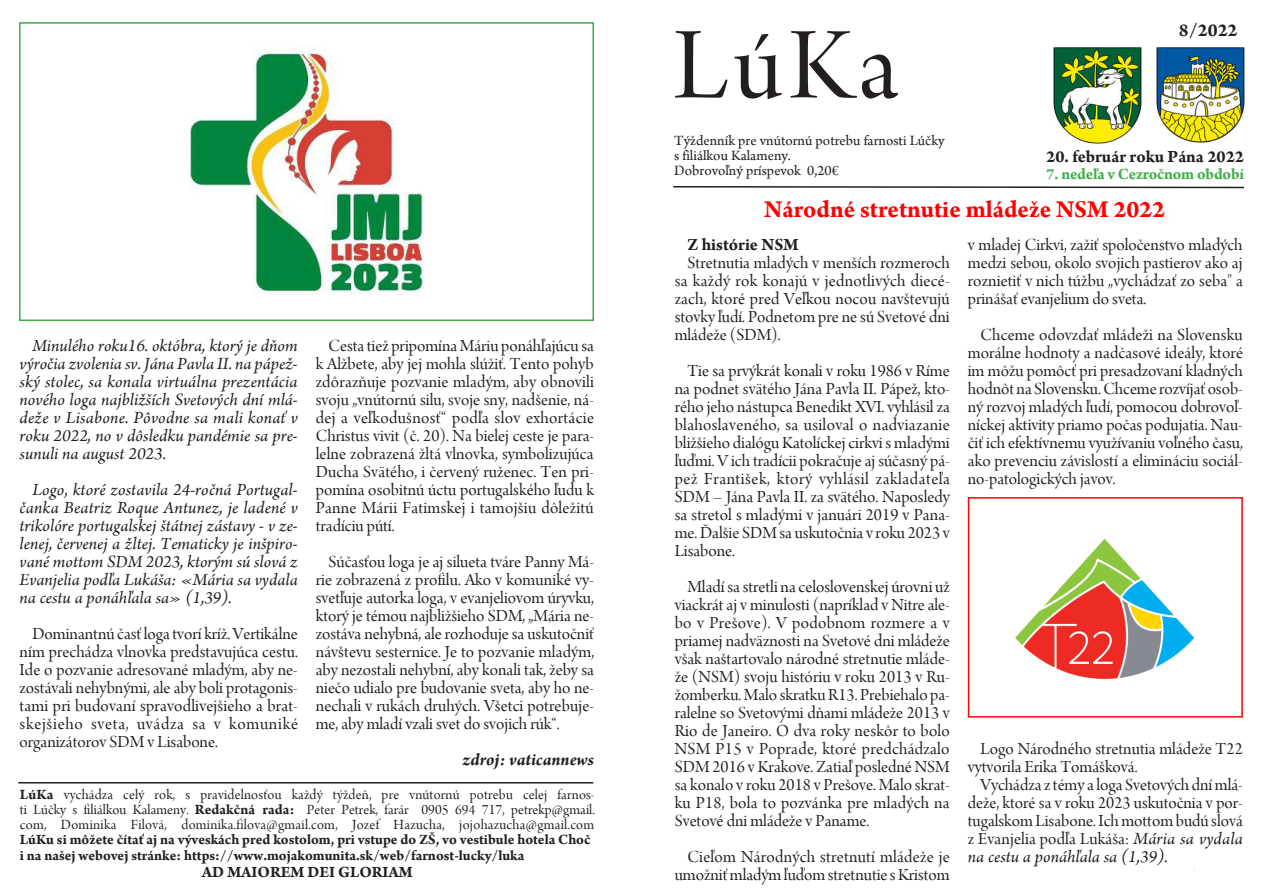
<style>
.page{position:relative;width:1263px;height:893px;background:#fff}
.page>*{position:absolute;margin:0;border:0;box-sizing:border-box;transform-origin:0 0}
.Zakladny{font:108px "Arno Pro Display";color:#231f20}
.Zakladny-2{font:700 25.5px "Arno Pro";color:#f00}
.t1{font:700 19.5px "Arno Pro";color:#231f20}
.Zakladny-3{font:18px/18px "Arno Pro Display";color:#231f20;text-align:justify}
.Zakladny-4{font:italic 18px/18px "Arno Pro";color:#231f20;text-align:justify}
.Zakladny-5{font:700 18px "Arno Pro";color:#231f20}
.Zakladny-6{font:italic 700 18px "Arno Pro";color:#231f20}
.t2{font:700 16.5px "Arno Pro";letter-spacing:-.01em;color:#40ae49}
.t3{font:700 16.5px "Arno Pro";color:#231f20}
.t4{font:15px/15px "Arno Pro Display";letter-spacing:.02em;color:#231f20;text-align:justify}
.t5{font:15px "Arno Pro";color:#231f20}
.t6{font:700 15px "Arno Pro";color:#231f20}
.s1{font-family:"Arno Pro";font-weight:700}
.s2{font-family:"Arno Pro";font-style:italic}
</style>
<div class="page">
<img style="left:1053px;top:47px;width:89px;height:97px">
<svg style="left:673px;top:186px;width:571px;height:3px"></svg>
<hr style="left:18px;top:782px;width:575px;height:1px;background:#231f20">
<img style="left:1157px;top:47px;width:87px;height:96px">
<img style="left:1015px;top:538px;width:180px;height:142px">
<div style="left:968px;top:497px;width:275px;height:221px;border:2px solid #f00"></div>
<img style="left:190px;top:46px;width:234px;height:249px">
<div style="left:19px;top:22px;width:575px;height:299px;border:2px solid #40ae49"></div>
<p class="Zakladny-4" style="left:20px;top:338px;width:280px;text-indent:13px">Minulého roku16. októbra, ktorý je dňom výročia zvolenia sv. Jána Pavla II. na pápež&shy;ský stolec, sa konala virtuálna prezentácia nového loga najbližších Svetových dní mlá&shy;deže v Lisabone. Pôvodne sa mali konať v roku 2022, no v dôsledku pandémie sa pre&shy;sunuli na august 2023.</p>
<p class="Zakladny-4" style="left:20px;top:482px;width:280px;text-indent:13px">Logo, ktoré zostavila 24-ročná Portugal&shy;čanka Beatriz Roque Antunez, je ladené v trikolóre portugalskej štátnej zástavy - v ze&shy;lenej, červenej a žltej. Tematicky je inšpiro&shy;vané mottom SDM 2023, ktorým sú slová z Evanjelia podľa Lukáša: «Mária sa vydala na cestu a ponáhľala sa» (1,39).</p>
<p class="Zakladny-3" style="left:20px;top:626px;width:280px;text-indent:13px">Dominantnú časť loga tvorí kríž. Vertikálne ním prechádza vlnovka predstavujúca cestu.<br>Ide o pozvanie adresované mladým, aby ne&shy;zostávali nehybnými, ale aby boli protagonis&shy;tami pri budovaní spravodlivejšieho a brat&shy;skejšieho sveta, uvádza sa v komuniké organizátorov SDM v Lisabone.</p>
<p class="Zakladny-3" style="left:316px;top:338px;width:280px;text-indent:13px">Cesta tiež pripomína Máriu ponáhľajúcu sa k Alžbete, aby jej mohla slúžiť. Tento pohyb zdôrazňuje pozvanie mladým, aby obnovili svoju „vnútornú silu, svoje sny, nadšenie, ná&shy;dej a veľkodušnosť“ podľa slov exhortácie Christus vivit (č. 20). Na bielej ceste je para&shy;lelne zobrazená žltá vlnovka, symbolizujúca Ducha Svätého, i červený ruženec. Ten pri&shy;pomína osobitnú úctu portugalského ľudu k Panne Márii Fatimskej i tamojšiu dôležitú tradíciu pútí.</p>
<p class="Zakladny-3" style="left:316px;top:554px;width:280px;text-indent:13px">Súčasťou loga je aj silueta tváre Panny Má&shy;rie zobrazená z profilu. Ako v komuniké vy&shy;svetľuje autorka loga, v evanjeliovom úryvku, ktorý je témou najbližšieho SDM, „Mária ne&shy;zostáva nehybná, ale rozhoduje sa uskutočniť návštevu sesternice. Je to pozvanie mladým, aby nezostali nehybní, aby konali tak, žeby sa niečo udialo pre budovanie sveta, aby ho ne&shy;nechali v rukách druhých. Všetci potrebuje&shy;me, aby mladí vzali svet do svojich rúk“.</p>
<p class="Zakladny-6" style="left:463px;top:749px;width:133px">zdroj: vaticannews</p>
<p class="t4" style="left:20px;top:788px;width:577px"><span class="s1">LúKa</span> vychádza celý rok, s pravidelnosťou každý týždeň, pre vnútornú potrebu celej farnos&shy;ti Lúčky s filiálkou Kalameny. <span class="s1">Redakčná rada:</span> Peter Petrek, farár 0905 694 717, petrekp@gmail. com, Dominika Filová, dominika.filova@gmail.com, Jozef Hazucha, jojohazucha@gmail.com <span class="s1">LúKu si môžete čítať aj na výveskách pred kostolom, pri vstupe do ZŠ, vo vestibule hotela Choč</span></p>
<p class="t6" style="left:20px;top:847px;width:506px">i na našej webovej stránke: https://www.mojakomunita.sk/web/farnost-lucky/luka</p>
<p class="t3" style="left:202px;top:862px;width:212px">AD MAIOREM DEI GLORIAM</p>
<p class="Zakladny" style="left:673px;top:6px;width:227px">LúKa</p>
<p class="t5" style="left:674px;top:132px;width:272px">Týždenník pre vnútornú potrebu farnosti Lúčky</p>
<p class="t5" style="left:674px;top:147px;width:118px">s filiálkou Kalameny.</p>
<p class="t5" style="left:674px;top:162px;width:166px">Dobrovoľný príspevok 0,20€</p>
<p class="t1" style="left:1179px;top:19px;width:60px">8/2022</p>
<p class="Zakladny-5" style="left:1046px;top:146px;width:199px">20. február roku Pána 2022</p>
<p class="t2" style="left:1046px;top:164px;width:199px">7. nedeľa v Cezročnom období</p>
<p class="Zakladny-2" style="left:764px;top:194px;width:402px">Národné stretnutie mládeže NSM 2022</p>
<p class="Zakladny-5" style="left:687px;top:234px;width:113px">Z histórie NSM</p>
<p class="Zakladny-3" style="left:675px;top:254px;width:277px;text-indent:13px">Stretnutia mladých v menších rozmeroch sa každý rok konajú v jednotlivých diecé&shy;zach, ktoré pred Veľkou nocou navštevujú stovky ľudí. Podnetom pre ne sú Svetové dni mládeže (SDM).</p>
<p class="Zakladny-3" style="left:675px;top:362px;width:277px;text-indent:13px">Tie sa prvýkrát konali v roku 1986 v Ríme na podnet svätého Jána Pavla II. Pápež, kto&shy;rého jeho nástupca Benedikt XVI. vyhlásil za blahoslaveného, sa usiloval o nadviazanie bližšieho dialógu Katolíckej cirkvi s mladými ľuďmi. V ich tradícii pokračuje aj súčasný pá&shy;pež František, ktorý vyhlásil zakladateľa SDM – Jána Pavla II. za svätého. Naposledy sa stretol s mladými v januári 2019 v Pana&shy;me. Ďalšie SDM sa uskutočnia v roku 2023 v Lisabone.</p>
<p class="Zakladny-3" style="left:675px;top:578px;width:277px;text-indent:13px">Mladí sa stretli na celoslovenskej úrovni už viackrát aj v minulosti (napríklad v Nitre ale&shy;bo v Prešove). V podobnom rozmere a v priamej nadväznosti na Svetové dni mládeže však naštartovalo národné stretnutie mláde&shy;že (NSM) svoju históriu v roku 2013 v Ru&shy;žomberku. Malo skratku R13. Prebiehalo pa&shy;ralelne so Svetovými dňami mládeže 2013 v Rio de Janeiro. O dva roky neskôr to bolo NSM P15 v Poprade, ktoré predchádzalo SDM 2016 v Krakove. Zatiaľ posledné NSM sa konalo v roku 2018 v Prešove. Malo skrat&shy;ku P18, bola to pozvánka pre mladých na Svetové dni mládeže v Paname.</p>
<p class="Zakladny-3" style="left:675px;top:848px;width:277px;text-align:right">Cieľom Národných stretnutí mládeže je umožniť mladým ľuďom stretnutie s Kristom</p>
<p class="Zakladny-3" style="left:968px;top:236px;width:277px">v mladej Cirkvi, zažiť spoločenstvo mladých medzi sebou, okolo svojich pastierov ako aj roznietiť v nich túžbu „vychádzať zo seba" a prinášať evanjelium do sveta.</p>
<p class="Zakladny-3" style="left:968px;top:326px;width:277px;text-indent:13px">Chceme odovzdať mládeži na Slovensku morálne hodnoty a nadčasové ideály, ktoré im môžu pomôcť pri presadzovaní kladných hodnôt na Slovensku. Chceme rozvíjať osob&shy;ný rozvoj mladých ľudí, pomocou dobrovoľ&shy;níckej aktivity priamo počas podujatia. Nau&shy;čiť ich efektívnemu využívaniu voľného času, ako prevenciu závislostí a elimináciu sociál&shy;no-patologických javov.</p>
<p class="Zakladny-3" style="left:968px;top:740px;width:276px;text-indent:13px">Logo Národného stretnutia mládeže T22 vytvorila Erika Tomášková.</p>
<p class="Zakladny-3" style="left:968px;top:776px;width:277px;text-indent:13px">Vychádza z témy a loga Svetových dní mlá&shy;deže, ktoré sa v roku 2023 uskutočnia v por&shy;tugalskom Lisabone. Ich mottom budú slová z Evanjelia podľa Lukáša: <span class="s2">Mária sa vydala na cestu a ponáhľala sa (1,39).</span></p>
</div>
